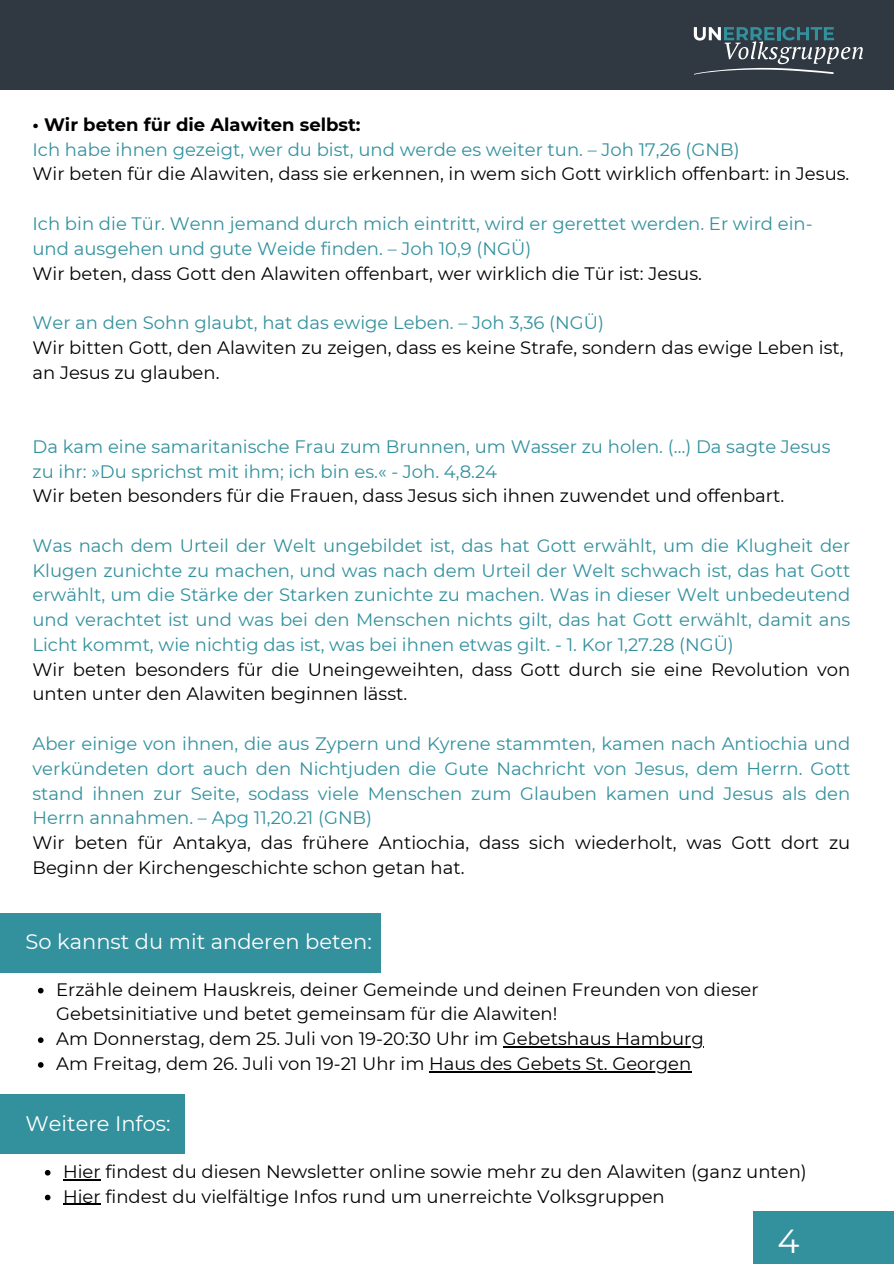
<style>
.page{position:relative;width:894px;height:1264px;background:#fff}
.page>*{position:absolute;margin:0;border:0;box-sizing:border-box;transform-origin:0 0}
.t1{font:33.3px "Montserrat";color:#fff}
.t2{font:21px "Montserrat";color:#fff}
.t3{font:18px/24.8px "Montserrat";color:#33919e}
.t4{font:18px/24.8px "Montserrat";color:#000}
.t5{font:700 18px "Montserrat";color:#000}
</style>
<div class="page">
<div style="left:752px;top:1211px;width:141px;height:52px;background:#33919e"></div>
<div style="left:0;top:0;width:893px;height:89px;background:#303942"></div>
<svg style="left:693px;top:27px;width:169px;height:48px"></svg>
<div style="left:0;top:913px;width:380px;height:59px;background:#33919e"></div>
<svg style="left:38px;top:987px;width:6px;height:6px"></svg>
<svg style="left:38px;top:1037px;width:6px;height:5px"></svg>
<hr style="left:502px;top:1046px;width:201px;height:1px;background:#000">
<svg style="left:38px;top:1062px;width:6px;height:5px"></svg>
<hr style="left:429px;top:1071px;width:262px;height:1px;background:#000">
<svg style="left:45px;top:1170px;width:5px;height:5px"></svg>
<hr style="left:63px;top:1178px;width:38px;height:1px;background:#000">
<svg style="left:45px;top:1194px;width:5px;height:6px"></svg>
<hr style="left:63px;top:1203px;width:38px;height:1px;background:#000">
<div style="left:0;top:1094px;width:184px;height:59px;background:#33919e"></div>
<p class="t5" style="left:32px;top:113px;width:329px">• Wir beten für die Alawiten selbst:</p>
<p class="t3" style="left:32px;top:137px;width:708px">Ich habe ihnen gezeigt, wer du bist, und werde es weiter tun. – Joh 17,26 (GNB)</p>
<p class="t4" style="left:32px;top:162px;width:818px">Wir beten für die Alawiten, dass sie erkennen, in wem sich Gott wirklich offenbart: in Jesus.</p>
<p class="t3" style="left:32px;top:211px;width:781px">Ich bin die Tür. Wenn jemand durch mich eintritt, wird er gerettet werden. Er wird ein&shy;und ausgehen und gute Weide finden. – Joh 10,9 (NGÜ)</p>
<p class="t4" style="left:32px;top:261px;width:670px">Wir beten, dass Gott den Alawiten offenbart, wer wirklich die Tür ist: Jesus.</p>
<p class="t3" style="left:32px;top:310px;width:572px">Wer an den Sohn glaubt, hat das ewige Leben. – Joh 3,36 (NGÜ)</p>
<p class="t4" style="left:32px;top:335px;width:812px">Wir bitten Gott, den Alawiten zu zeigen, dass es keine Strafe, sondern das ewige Leben ist, an Jesus zu glauben.</p>
<p class="t3" style="left:32px;top:434px;width:799px">Da kam eine samaritanische Frau zum Brunnen, um Wasser zu holen. (…) Da sagte Jesus zu ihr: »Du sprichst mit ihm; ich bin es.« - Joh. 4,8.24</p>
<p class="t4" style="left:32px;top:483px;width:753px">Wir beten besonders für die Frauen, dass Jesus sich ihnen zuwendet und offenbart.</p>
<h1 class="t3" style="left:32px;top:533px;width:819px;text-align:justify">Was nach dem Urteil der Welt ungebildet ist, das hat Gott erwählt, um die Klugheit der Klugen zunichte zu machen, und was nach dem Urteil der Welt schwach ist, das hat Gott erwählt, um die Stärke der Starken zunichte zu machen. Was in dieser Welt unbedeutend und verachtet ist und was bei den Menschen nichts gilt, das hat Gott erwählt, damit ans Licht kommt, wie nichtig das ist, was bei ihnen etwas gilt. - 1. Kor 1,27.28 (NGÜ)</h1>
<p class="t4" style="left:32px;top:657px;width:819px">Wir beten besonders für die Uneingeweihten, dass Gott durch sie eine Revolution von unten unter den Alawiten beginnen lässt.</p>
<p class="t3" style="left:32px;top:731px;width:819px;text-align:justify">Aber einige von ihnen, die aus Zypern und Kyrene stammten, kamen nach Antiochia und verkündeten dort auch den Nichtjuden die Gute Nachricht von Jesus, dem Herrn. Gott stand ihnen zur Seite, sodass viele Menschen zum Glauben kamen und Jesus als den Herrn annahmen. – Apg 11,20.21 (GNB)</p>
<h1 class="t4" style="left:32px;top:830px;width:819px">Wir beten für Antakya, das frühere Antiochia, dass sich wiederholt, was Gott dort zu<br>Beginn der Kirchengeschichte schon getan hat.</h1>
<p class="t2" style="left:26px;top:928px;width:348px">So kannst du mit anderen beten:</p>
<p class="t4" style="left:56px;top:976px;width:703px">Erzähle deinem Hauskreis, deiner Gemeinde und deinen Freunden von dieser<br>Gebetsinitiative und betet gemeinsam für die Alawiten!</p>
<p class="t4" style="left:56px;top:1026px;width:649px">Am Donnerstag, dem 25. Juli von 19-20:30 Uhr im Gebetshaus Hamburg</p>
<p class="t4" style="left:56px;top:1051px;width:636px">Am Freitag, dem 26. Juli von 19-21 Uhr im Haus des Gebets St. Georgen</p>
<p class="t2" style="left:26px;top:1110px;width:146px">Weitere Infos:</p>
<p class="t4" style="left:63px;top:1158px;width:745px">Hier findest du diesen Newsletter online sowie mehr zu den Alawiten (ganz unten)</p>
<p class="t4" style="left:63px;top:1183px;width:603px">Hier findest du vielfältige Infos rund um unerreichte Volksgruppen</p>
<p class="t1" style="left:777px;top:1221px;width:23px">4</p>
</div>
